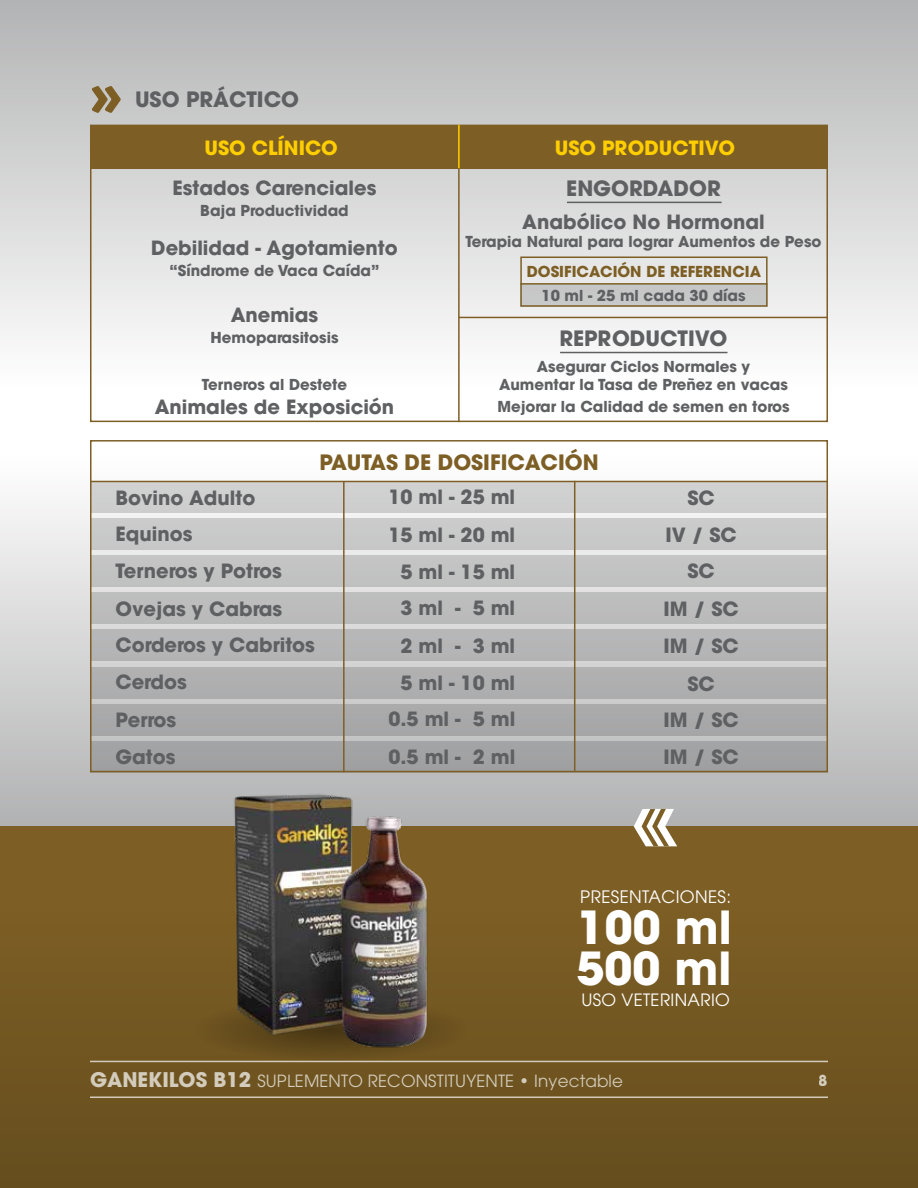
<style>
.page{position:relative;width:918px;height:1188px;background:#fff}
.page>*{position:absolute;margin:0;border:0;box-sizing:border-box;transform-origin:0 0}
.t1{font:700 45.3px/41.8px "Avant Garde";color:#fff}
.t2{font:700 21px "Avant Garde";color:#5f6062}
.t3{font:700 21px "Avant Garde";color:#7d5f25}
.t4{font:700 19.5px/37px "Avant Garde";color:#5f6062}
.t5{font:700 19.5px "Avant Garde";color:#ffce00}
.t6{font:17.1px "Avant Garde";letter-spacing:.02em;color:#fff}
.t7{font:16.95px "Avant Garde";letter-spacing:.02em;color:#fff}
.t8{font:16.8px "Avant Garde";letter-spacing:.01em;color:#fff}
.t9{font:700 15px/18px "Avant Garde";color:#5f6062;text-align:center}
.t10{font:700 15px "Avant Garde";color:#7d5f25}
.t11{font:700 15px "Avant Garde";color:#fff}
.s1{font-weight:700;font-size:20.1px}
</style>
<div class="page">
<svg style="left:0;top:480px;width:918px;height:346px;background:#cdcece"></svg>
<div style="left:0;top:0;width:918px;height:387px;background:linear-gradient(to bottom,#b2b3b4,#fdfdfd)"></div>
<div style="left:0;top:826px;width:918px;height:362px;background:#7d5f25"></div>
<div style="left:0;top:906px;width:918px;height:282px;background:#705521"></div>
<hr style="left:90px;top:1096px;width:738px;height:2px;background:#fff">
<hr style="left:90px;top:1061px;width:738px;height:1px;background:#fff">
<div style="left:520px;top:284px;width:248px;height:23px;background:#c7c8c8"></div>
<svg style="left:634px;top:809px;width:43px;height:37px"></svg>
<img style="left:224px;top:784px;width:213px;height:269px">
<div style="left:90px;top:125px;width:738px;height:44px;background:#7d5f25"></div>
<hr style="left:458px;top:125px;width:2px;height:43px;background:#ffce00">
<hr style="left:458px;top:168px;width:2px;height:254px;background:#7d5f25">
<hr style="left:520px;top:283px;width:247px;height:2px;background:#7d5f25">
<div style="left:90px;top:481px;width:738px;height:32px;background:#cfcfd0"></div>
<div style="left:90px;top:593px;width:738px;height:31px;background:#bbbcbc"></div>
<div style="left:90px;top:519px;width:738px;height:31px;background:#c8c9c9"></div>
<div style="left:90px;top:630px;width:738px;height:31px;background:#b5b5b6"></div>
<div style="left:90px;top:556px;width:738px;height:31px;background:#c2c3c3"></div>
<div style="left:90px;top:667px;width:738px;height:31px;background:#afafb0"></div>
<div style="left:90px;top:704px;width:738px;height:31px;background:#a7a8a9"></div>
<div style="left:90px;top:741px;width:738px;height:31px;background:#a1a2a3"></div>
<hr style="left:343px;top:481px;width:2px;height:291px;background:#7d5f25">
<hr style="left:574px;top:481px;width:1px;height:290px;background:#7d5f25">
<div style="left:90px;top:440px;width:738px;height:332px;border:2px solid #7d5f25"></div>
<hr style="left:90px;top:481px;width:738px;height:1px;background:#7d5f25">
<hr style="left:567px;top:202px;width:155px;height:1px;background:#5f6062">
<hr style="left:560px;top:352px;width:168px;height:1px;background:#5f6062">
<hr style="left:459px;top:317px;width:369px;height:1px;background:#7d5f25">
<div style="left:520px;top:256px;width:248px;height:51px;border:2px solid #7d5f25"></div>
<svg style="left:93px;top:87px;width:26px;height:24px"></svg>
<p class="t2" style="left:135px;top:85px;width:166px">USO PRÁCTICO</p>
<p class="t5" style="left:204px;top:135px;width:135px">USO CLÍNICO</p>
<p class="t5" style="left:555px;top:135px;width:182px">USO PRODUCTIVO</p>
<p class="t2" style="left:566px;top:175px;width:156px">ENGORDADOR</p>
<p class="t4" style="left:522px;top:203px;width:244px">Anabólico No Hormonal</p>
<p class="t9" style="left:466px;top:232px;width:357px">Terapia Natural para lograr Aumentos de Peso</p>
<p class="t10" style="left:527px;top:262px;width:236px">DOSIFICACIÓN DE REFERENCIA</p>
<p class="t9" style="left:541px;top:286px;width:206px">10 ml - 25 ml cada 30 días</p>
<p class="t2" style="left:560px;top:325px;width:169px">REPRODUCTIVO</p>
<p class="t9" style="left:499px;top:357px;width:290px">Asegurar Ciclos Normales y<br>Aumentar la Tasa de Preñez en vacas</p>
<p class="t9" style="left:497px;top:397px;width:294px">Mejorar la Calidad de semen en toros</p>
<p class="t4" style="left:173px;top:169px;width:205px">Estados Carenciales</p>
<p class="t9" style="left:200px;top:201px;width:150px">Baja Productividad</p>
<p class="t4" style="left:151px;top:229px;width:248px">Debilidad - Agotamiento</p>
<p class="t9" style="left:170px;top:261px;width:211px">“Síndrome de Vaca Caída”</p>
<p class="t4" style="left:231px;top:297px;width:89px">Anemias</p>
<p class="t9" style="left:210px;top:329px;width:130px">Hemoparasitosis</p>
<p class="t9" style="left:202px;top:375px;width:147px">Terneros al Destete</p>
<p class="t4" style="left:155px;top:388px;width:241px">Animales de Exposición</p>
<p class="t3" style="left:319px;top:448px;width:281px">PAUTAS DE DOSIFICACIÓN</p>
<p class="t4" style="left:116px;top:479px;width:201px">Bovino Adulto<br>Equinos<br>Terneros y Potros<br>Ovejas y Cabras<br>Corderos y Cabritos<br>Cerdos<br>Perros<br>Gatos</p>
<p class="t4" style="left:664px;top:479px;width:77px;text-align:center">SC<br>IV / SC<br>SC<br>IM / SC<br>IM / SC<br>SC<br>IM / SC<br>IM / SC</p>
<p class="t4" style="left:388px;top:479px;width:128px;text-align:right">10 ml - 25 ml<br>15 ml - 20 ml<br>5 ml - 15 ml<br>3 ml - 5 ml<br>2 ml - 3 ml<br>5 ml - 10 ml<br>0.5 ml - 5 ml<br>0.5 ml - 2 ml</p>
<p class="t6" style="left:580px;top:886px;width:152px">PRESENTACIONES:</p>
<h1 class="t1" style="left:577px;top:906px;width:157px">100 ml<br>500 ml</h1>
<p class="t7" style="left:581px;top:990px;width:150px">USO VETERINARIO</p>
<p class="t8" style="left:90px;top:1071px;width:535px"><span class="s1">GANEKILOS B12</span> SUPLEMENTO RECONSTITUYENTE • Inyectable</p>
<p class="t11" style="left:819px;top:1070px;width:11px">8</p>
</div>
